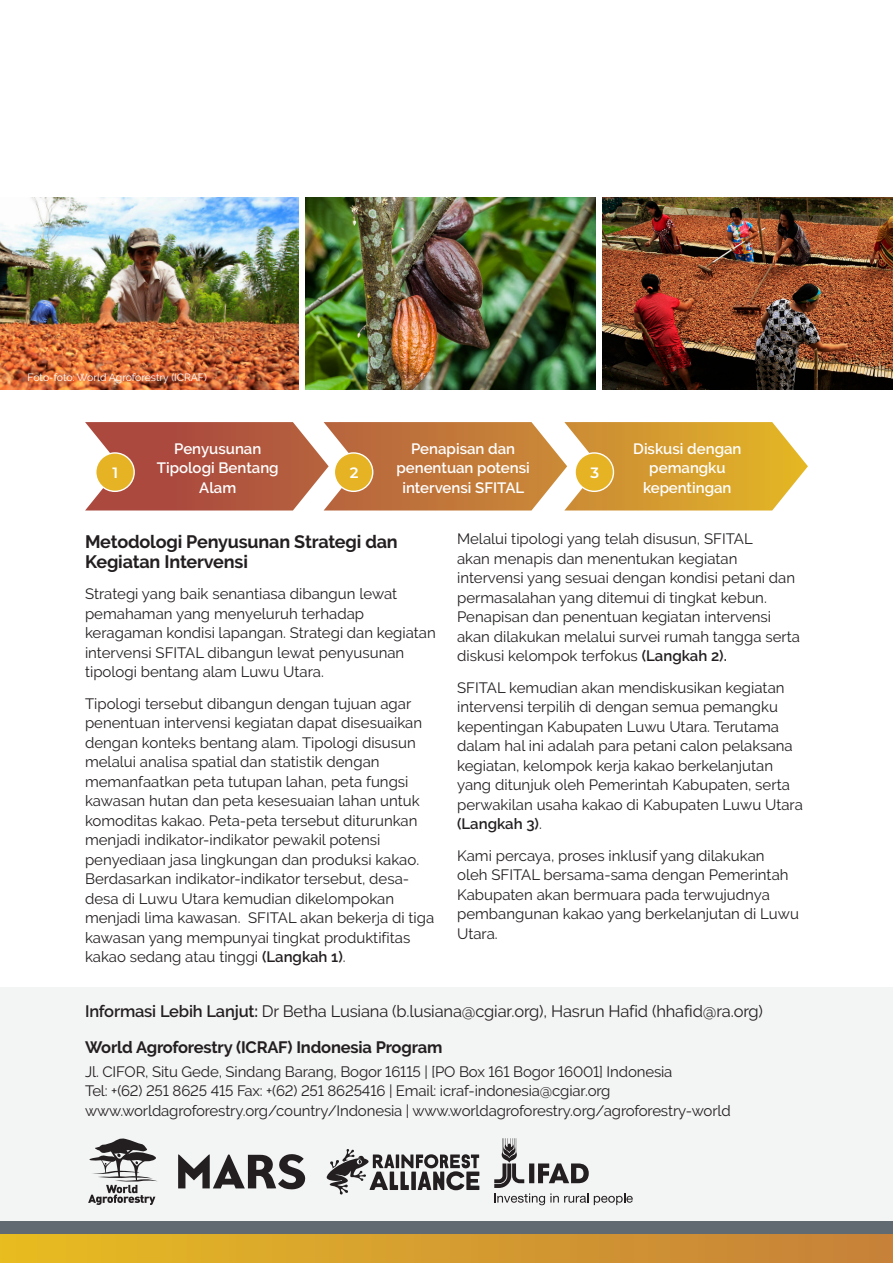
<style>
.page{position:relative;width:893px;height:1263px;background:#fff}
.page>*{position:absolute;margin:0;border:0;box-sizing:border-box;transform-origin:0 0}
.Heading_1{font:700 18px/19.5px "Raleway";letter-spacing:-.01em;color:#231f20}
.t1{font:16.5px "Raleway";letter-spacing:-.01em;color:#231f20}
.t2{font:700 16.5px "Raleway";letter-spacing:-.01em;color:#231f20}
.t3{font:15px/19.5px "Raleway";color:#231f20}
.t4{font:600 15px/19.5px "Raleway";color:#fff;text-align:center}
.t5{font:600 15px "Montserrat";color:#fff}
.t6{font:10.5px "Raleway";letter-spacing:-.005em;color:#fff}
.s1{font-weight:600}
</style>
<div class="page">
<svg style="left:85px;top:422px;width:723px;height:88px;background:#c9894f"></svg>
<div style="left:0;top:987px;width:892px;height:233px;background:#f3f4f4"></div>
<div style="left:0;top:1227px;width:893px;height:36px;background:linear-gradient(to right,#e7bc22,#c5803a)"></div>
<div style="left:0;top:1221px;width:893px;height:13px;background:#616a70"></div>
<svg style="left:326px;top:1149px;width:153px;height:46px"></svg>
<svg style="left:178px;top:1154px;width:127px;height:35px"></svg>
<svg style="left:494px;top:1138px;width:139px;height:67px"></svg>
<svg style="left:88px;top:1138px;width:69px;height:67px"></svg>
<img style="left:603px;top:198px;width:290px;height:191px">
<img style="left:306px;top:198px;width:290px;height:191px">
<img style="left:0;top:198px;width:299px;height:191px">
<div style="left:96px;top:453px;width:38px;height:38px;background:#e5b323;border-radius:50%"></div>
<div style="left:95px;top:452px;width:40px;height:40px;border:1px solid #fff;border-radius:50%"></div>
<div style="left:334px;top:453px;width:39px;height:38px;background:#e5b323;border-radius:50%"></div>
<div style="left:334px;top:452px;width:39px;height:40px;border:1px solid #fff;border-radius:50%"></div>
<div style="left:575px;top:453px;width:38px;height:38px;background:#e5b323;border-radius:50%"></div>
<div style="left:574px;top:452px;width:40px;height:40px;border:1px solid #fff;border-radius:50%"></div>
<p class="t6" style="left:28px;top:371px;width:181px">Foto-foto: World Agroforestry (ICRAF)</p>
<p class="t4" style="left:157px;top:439px;width:123px">Penyusunan<br>Tipologi Bentang<br>Alam</p>
<p class="t4" style="left:396px;top:439px;width:135px">Penapisan dan penentuan potensi intervensi SFITAL</p>
<p class="t4" style="left:633px;top:439px;width:110px">Diskusi dengan pemangku kepentingan</p>
<p class="t3" style="left:457px;top:529px;width:344px">Melalui tipologi yang telah disusun, SFITAL<br>akan menapis dan menentukan kegiatan intervensi yang sesuai dengan kondisi petani dan permasalahan yang ditemui di tingkat kebun.<br>Penapisan dan penentuan kegiatan intervensi akan dilakukan melalui survei rumah tangga serta diskusi kelompok terfokus <span class="s1">(Langkah 2).</span></p>
<p class="t3" style="left:457px;top:678px;width:347px">SFITAL kemudian akan mendiskusikan kegiatan intervensi terpilih di dengan semua pemangku kepentingan Kabupaten Luwu Utara. Terutama dalam hal ini adalah para petani calon pelaksana kegiatan, kelompok kerja kakao berkelanjutan yang ditunjuk oleh Pemerintah Kabupaten, serta perwakilan usaha kakao di Kabupaten Luwu Utara <span class="s1">(Langkah 3)</span>.</p>
<p class="t3" style="left:457px;top:846px;width:343px">Kami percaya, proses inklusif yang dilakukan<br>oleh SFITAL bersama-sama dengan Pemerintah Kabupaten akan bermuara pada terwujudnya pembangunan kakao yang berkelanjutan di Luwu Utara.</p>
<p class="t5" style="left:113px;top:462px;width:7px">1</p>
<p class="t5" style="left:350px;top:462px;width:10px">2</p>
<p class="t5" style="left:590px;top:462px;width:10px">3</p>
<p class="Heading_1" style="left:85px;top:532px;width:314px">Metodologi Penyusunan Strategi dan<br>Kegiatan Intervensi</p>
<p class="t3" style="left:85px;top:584px;width:352px">Strategi yang baik senantiasa dibangun lewat pemahaman yang menyeluruh terhadap keragaman kondisi lapangan. Strategi dan kegiatan intervensi SFITAL dibangun lewat penyusunan tipologi bentang alam Luwu Utara.</p>
<p class="t3" style="left:85px;top:693px;width:351px">Tipologi tersebut dibangun dengan tujuan agar penentuan intervensi kegiatan dapat disesuaikan dengan konteks bentang alam. Tipologi disusun melalui analisa spatial dan statistik dengan memanfaatkan peta tutupan lahan, peta fungsi kawasan hutan dan peta kesesuaian lahan untuk komoditas kakao. Peta-peta tersebut diturunkan menjadi indikator-indikator pewakil potensi penyediaan jasa lingkungan dan produksi kakao.<br>Berdasarkan indikator-indikator tersebut, desa&shy;desa di Luwu Utara kemudian dikelompokan menjadi lima kawasan. SFITAL akan bekerja di tiga kawasan yang mempunyai tingkat produktifitas kakao sedang atau tinggi <span class="s1">(Langkah 1)</span>.</p>
<p class="t1" style="left:85px;top:1001px;width:679px"><span class="s1">Informasi Lebih Lanjut:</span> Dr Betha Lusiana (b.lusiana@cgiar.org), Hasrun Hafid (hhafid@ra.org)</p>
<p class="t2" style="left:85px;top:1038px;width:359px">World Agroforestry (ICRAF) Indonesia Program</p>
<p class="t3" style="left:85px;top:1062px;width:589px">Jl. CIFOR, Situ Gede, Sindang Barang, Bogor 16115 | [PO Box 161 Bogor 16001] Indonesia</p>
<p class="t3" style="left:85px;top:1081px;width:527px">Tel: +(62) 251 8625 415 Fax: +(62) 251 8625416 | Email: icraf-indonesia@cgiar.org</p>
<p class="t3" style="left:85px;top:1101px;width:647px">www.worldagroforestry.org/country/Indonesia | www.worldagroforestry.org/agroforestry-world</p>
</div>
